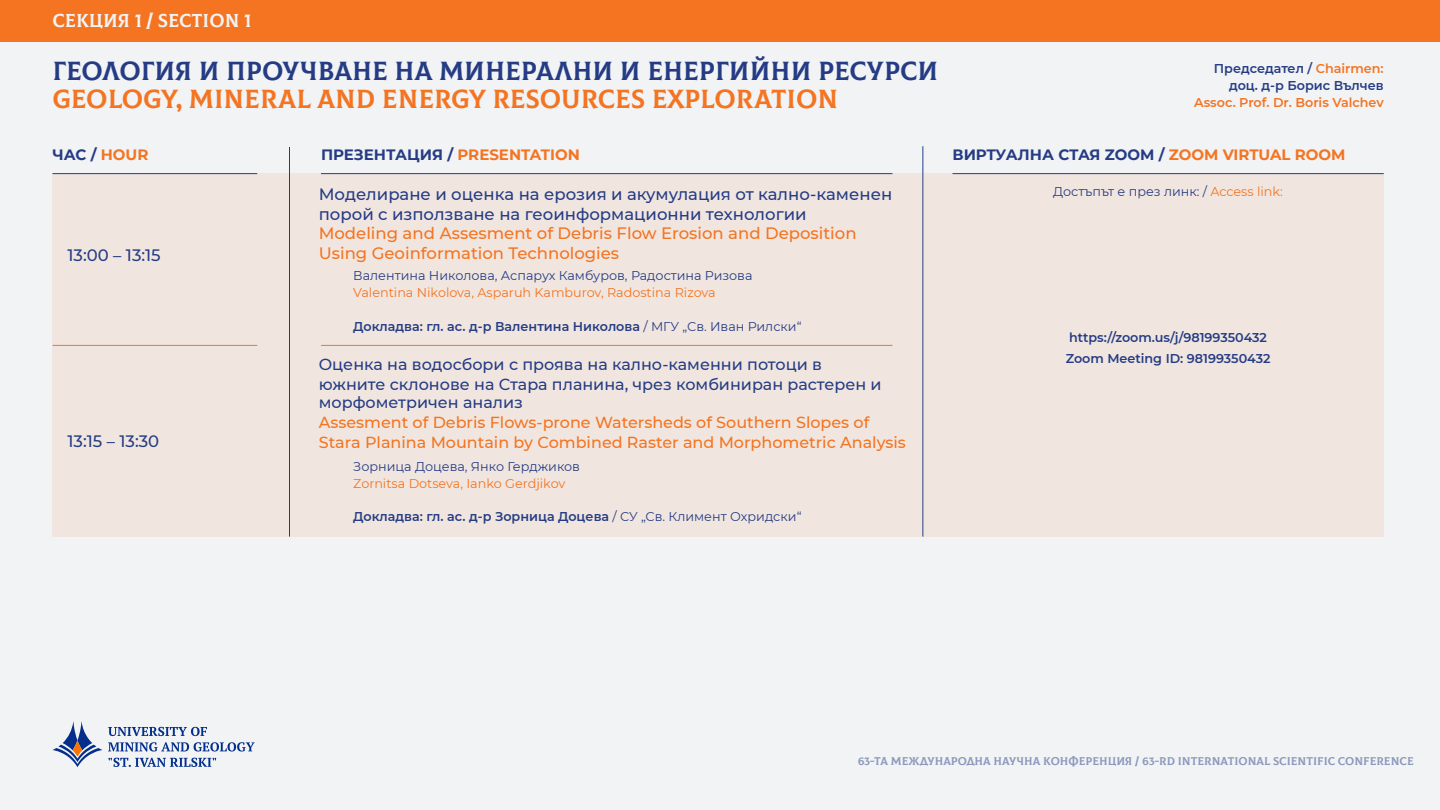
<style>
.page{position:relative;width:1440px;height:810px;background:#f1f3f4}
.page>*{position:absolute;margin:0;border:0;box-sizing:border-box;transform-origin:0 0}
.t1{font:26.25px "Colus";color:#253c85}
.t2{font:26.25px "Colus";color:#f47421}
.t3{font:18.75px "Colus";color:#f1f3f4}
.t4{font:500 16.5px/19.8px "Montserrat";color:#253c85}
.t5{font:500 16.5px/19.8px "Montserrat";color:#f47421}
.t6{font:500 15.98px/19.8px "Montserrat";color:#253c85}
.t7{font:500 15.98px/19.8px "Montserrat";color:#f47421}
.t8{font:700 15px "Montserrat";color:#253c85}
.t9{font:600 12.75px/16.8px "Montserrat";color:#253c85;text-align:right}
.t10{font:12.75px "Montserrat";color:#253c85}
.t11{font:12.75px "Montserrat";color:#f47421}
.t12{font:600 12.75px "Montserrat";color:#f47421}
.t13{font:11.25px "Colus";color:#253c85}
.s1{color:#f47421}
.s2{font-weight:400}
</style>
<div class="page">
<div style="left:52px;top:173px;width:1332px;height:364px;background:#f1e6df"></div>
<hr style="left:52px;top:173px;width:205px;height:1px;background:#253c85">
<hr style="left:52px;top:345px;width:205px;height:1px;background:#f47421">
<hr style="left:321px;top:173px;width:571px;height:1px;background:#253c85">
<hr style="left:321px;top:345px;width:571px;height:1px;background:#f47421">
<hr style="left:952px;top:173px;width:432px;height:1px;background:#253c85">
<svg style="left:53px;top:721px;width:49px;height:46px"></svg>
<svg style="left:108px;top:727px;width:99px;height:9px"></svg>
<svg style="left:108px;top:742px;width:147px;height:10px"></svg>
<svg style="left:108px;top:758px;width:108px;height:9px"></svg>
<div style="left:0;top:0;width:1440px;height:42px;background:#f47421"></div>
<hr style="left:289px;top:147px;width:1px;height:390px;background:#253c85">
<hr style="left:922px;top:146px;width:1px;height:391px;background:#253c85">
<h2 class="t3" style="left:52px;top:6px;width:201px">СЕКЦИЯ 1 / SECTION 1</h2>
<h1 class="t1" style="left:52px;top:51px;width:887px">ГЕОЛОГИЯ И ПРОУЧВАНЕ НА МИНЕРАЛНИ И ЕНЕРГИЙНИ РЕСУРСИ</h1>
<h1 class="t2" style="left:52px;top:80px;width:787px">GEOLOGY, MINERAL AND ENERGY RESOURCES EXPLORATION</h1>
<p class="t9" style="left:1214px;top:59px;width:171px">Председател / <span class="s1">Chairmen: </span>доц. д-р Борис Вълчев</p>
<p class="t12" style="left:1194px;top:93px;width:191px">Assoc. Prof. Dr. Boris Valchev</p>
<p class="t8" style="left:52px;top:144px;width:97px">ЧАС / <span class="s1">HOUR</span></p>
<p class="t8" style="left:321px;top:144px;width:260px">ПРЕЗЕНТАЦИЯ / <span class="s1">PRESENTATION</span></p>
<p class="t8" style="left:952px;top:144px;width:395px">ВИРТУАЛНА СТАЯ ZOOM / <span class="s1">ZOOM VIRTUAL ROOM</span></p>
<p class="t4" style="left:319px;top:183px;width:575px">Моделиране и оценка на ерозия и акумулация от кално-каменен порой с използване на геоинформационни технологии</p>
<p class="t5" style="left:319px;top:223px;width:539px">Modeling and Аssesment of Debris Flow Erosion and Deposition<br>Using Geoinformation Technologies</p>
<p class="t10" style="left:1053px;top:183px;width:231px">Достъпът е през линк: / <span class="s1">Access link:</span></p>
<p class="t4" style="left:68px;top:245px;width:95px">13:00 – 13:15</p>
<p class="t4" style="left:68px;top:430px;width:93px">13:15 – 13:30</p>
<p class="t10" style="left:353px;top:267px;width:401px">Валентина Николова, Аспарух Камбуров, Радостина Ризова</p>
<p class="t11" style="left:353px;top:284px;width:364px">Valentina Nikolova, Asparuh Kamburov, Radostina Rizova</p>
<p class="t9" style="left:353px;top:317px;width:450px">Докладва: гл. ас. д-р Валентина Николова <span class="s2">/ МГУ „Св. Иван Рилски“</span></p>
<p class="t6" style="left:319px;top:354px;width:564px">Оценка на водосбори с проява на кално-каменни потоци в южните склонове на Стара планина, чрез комбиниран растерен и</p>
<p class="t6" style="left:319px;top:392px;width:205px">морфометричен анализ</p>
<p class="t7" style="left:319px;top:412px;width:589px">Assesment of Debris Flows-prone Watersheds of Southern Slopes of<br>Stara Planina Mountain by Combined Raster and Morphometric Analysis</p>
<p class="t10" style="left:353px;top:458px;width:228px">Зорница Доцева, Янко Герджиков</p>
<p class="t11" style="left:353px;top:474px;width:214px">Zornitsa Dotseva, Ianko Gerdjikov</p>
<p class="t9" style="left:353px;top:508px;width:450px">Докладва: гл. ас. д-р Зорница Доцева <span class="s2">/ СУ „Св. Климент Охридски“</span></p>
<p class="t9" style="left:1066px;top:326px;width:206px;line-height:21.3px;text-align:left">https://zoom.us/j/98199350432<br>Zoom Meeting ID: 98199350432</p>
<p class="t13" style="left:857px;top:753px;width:558px">63-ta МЕЖДУНАРОДНА НАУЧНА КОНФЕРЕНЦИЯ / 63-rd INTERNATIONAL SCIENTIFIC CONFERENCE</p>
</div>
